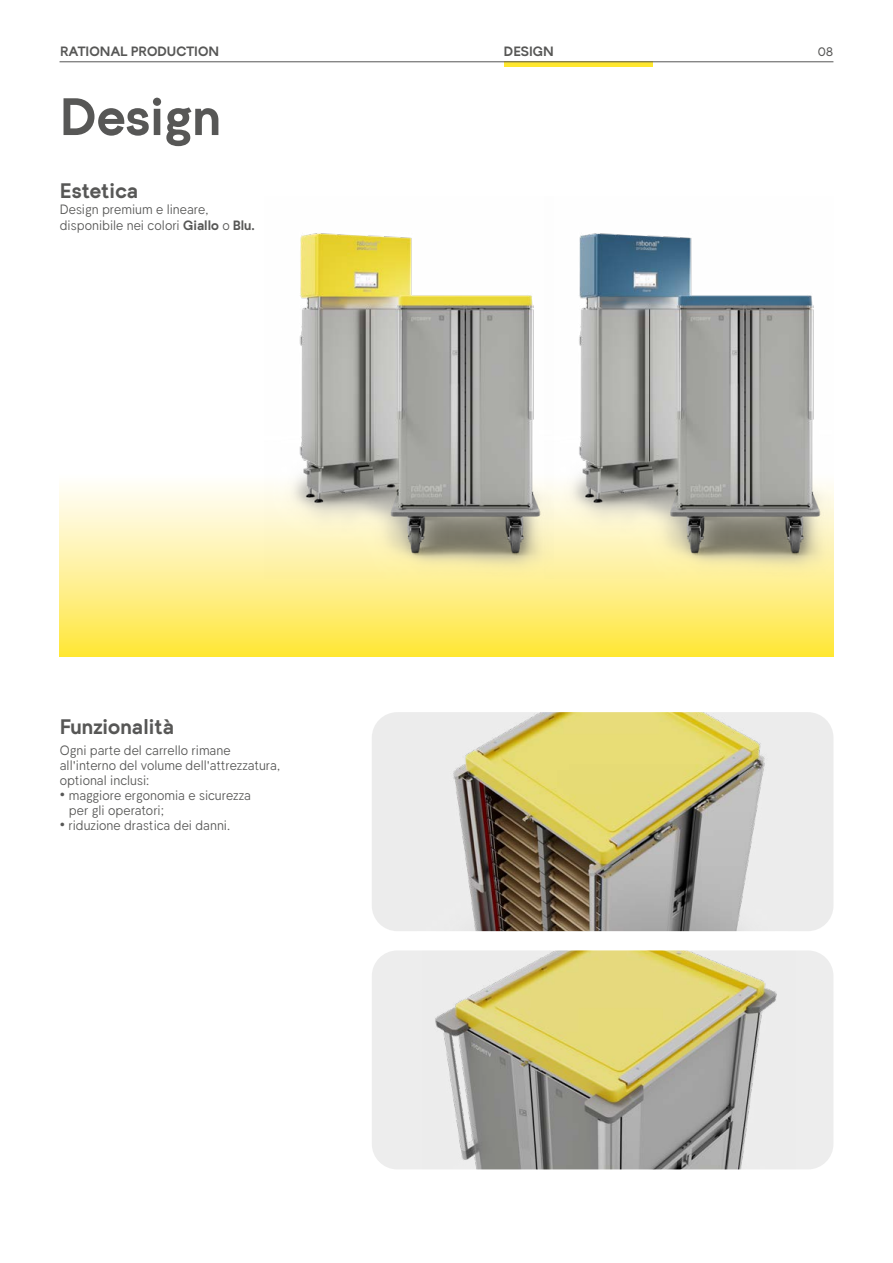
<style>
.page{position:relative;width:893px;height:1263px;background:#fff}
.page>*{position:absolute;margin:0;border:0;box-sizing:border-box;transform-origin:0 0}
.t1{font:700 52.5px "Bandeins Sans";color:#575756}
.t2{font:700 21px "Bandeins Sans";letter-spacing:.005em;color:#575756}
.t3{font:300 13.5px/15px "Bandeins Sans";color:#575756}
.t4{font:700 13.5px "Bandeins Sans";letter-spacing:.005em;color:#575756}
.t5{font:13.5px "Bandeins Sans";color:#575756}
.s1{font-weight:700}
</style>
<div class="page">
<div style="left:60px;top:463px;width:773px;height:194px;background:linear-gradient(to bottom,#fff,#ffe73f)"></div>
<img style="left:265px;top:233px;width:279px;height:345px">
<img style="left:544px;top:233px;width:289px;height:345px">
<div style="left:372px;top:950px;width:461px;height:219px;background:#ededed;border-radius:26px"></div>
<img style="left:435px;top:950px;width:342px;height:219px">
<img style="left:372px;top:712px;width:461px;height:219px">
<div style="left:504px;top:62px;width:149px;height:5px;background:#ffe72e"></div>
<hr style="left:60px;top:62px;width:773px;height:1px;background:#575756">
<p class="t4" style="left:504px;top:43px;width:52px">DESIGN</p>
<p class="t4" style="left:60px;top:43px;width:161px">RATIONAL PRODUCTION</p>
<p class="t5" style="left:818px;top:43px;width:17px">08</p>
<h1 class="t1" style="left:60px;top:82px;width:162px">Design</h1>
<h2 class="t2" style="left:60px;top:177px;width:80px">Estetica</h2>
<p class="t3" style="left:60px;top:201px;width:197px;line-height:15.8px">Design premium e lineare, disponibile nei colori <span class="s1">Giallo</span> o <span class="s1">Blu.</span></p>
<h2 class="t2" style="left:60px;top:713px;width:116px">Funzionalità</h2>
<p class="t3" style="left:60px;top:742px;width:222px">Ogni parte del carrello rimane all'interno del volume dell'attrezzatura, optional inclusi:</p>
<p class="t3" style="left:69px;top:787px;width:184px;text-indent:-9px">• maggiore ergonomia e sicurezza per gli operatori;</p>
<p class="t3" style="left:60px;top:817px;width:172px">• riduzione drastica dei danni.</p>
</div>
